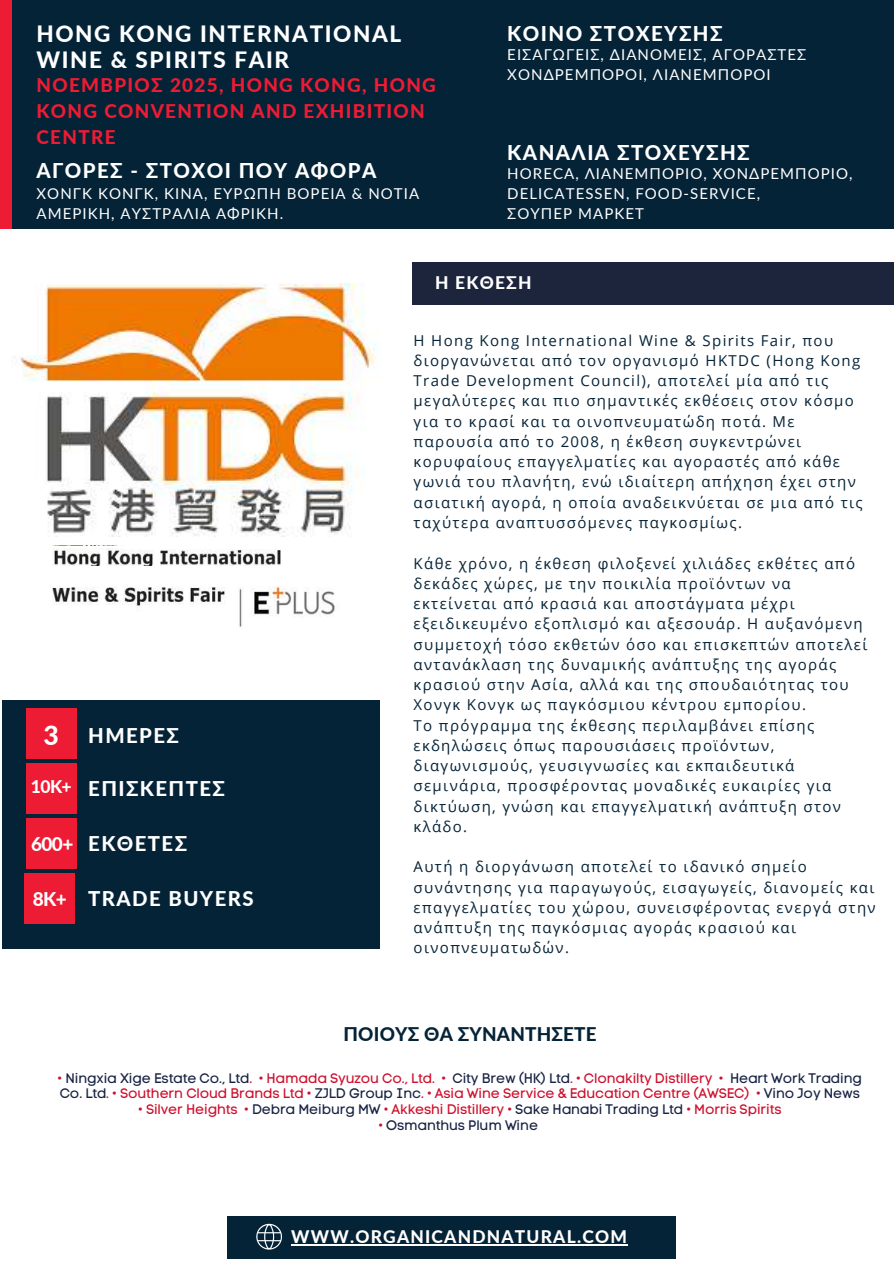
<style>
.page{position:relative;width:894px;height:1264px;background:#fff}
.page>*{position:absolute;margin:0;border:0;box-sizing:border-box;transform-origin:0 0}
.t1{font:800 22.5px/25.8px "Lato";letter-spacing:.07em;color:#fff}
.t2{font:800 20.4px "Lato";letter-spacing:.07em;color:#fff}
.t3{font:800 20.25px "Lato";letter-spacing:.07em;color:#fff}
.t4{font:800 18.9px/25.8px "Lato";letter-spacing:.07em;color:#ed1b33}
.t5{font:800 18.9px "Lato";letter-spacing:.01em;color:#052337}
.t6{font:800 17.4px "Lato";letter-spacing:.07em;color:#fff}
.t7{font:15px/20.2px "Open Sans";letter-spacing:.09em;color:#052337}
.t8{font:15px/20.2px "Lato";letter-spacing:.07em;color:#fff}
.t9{font:13.8px/15.8px "Code Pro Normal LC";letter-spacing:-.01em;color:#ce0e2c}
.t10{font:13.8px "Code Pro Normal LC";letter-spacing:-.01em;color:#172243}
.s1{font-size:26.55px}
.s2{font-size:17.55px}
.s3{font-size:19.05px}
.s4{color:#172243}
.s5{color:#ce0e2c}
</style>
<div class="page">
<div style="left:227px;top:1216px;width:448px;height:42px;background:#052337"></div>
<hr style="left:291px;top:1244px;width:337px;height:1px;background:#fff">
<svg style="left:256px;top:1223px;width:26px;height:26px"></svg>
<div style="left:6px;top:0;width:887px;height:228px;background:#052337"></div>
<div style="left:0;top:0;width:11px;height:228px;background:#ed1c34"></div>
<div style="left:412px;top:262px;width:481px;height:42px;background:#1d253d"></div>
<div style="left:3px;top:699px;width:377px;height:309px;background:#052337"></div>
<div style="left:26px;top:818px;width:51px;height:50px;background:#ed1b33"></div>
<div style="left:26px;top:708px;width:51px;height:51px;background:#ed1b33"></div>
<div style="left:26px;top:763px;width:51px;height:50px;background:#ed1b33"></div>
<div style="left:25px;top:873px;width:50px;height:50px;background:#ed1b33"></div>
<div style="left:0;top:949px;width:394px;height:87px;background:#fff"></div>
<img style="left:13px;top:283px;width:364px;height:254px">
<img style="left:53px;top:545px;width:228px;height:21px">
<img style="left:53px;top:586px;width:282px;height:42px">
<hr style="left:13px;top:546px;width:357px;height:1px;background:#fff">
<h1 class="t1" style="left:36px;top:20px;width:366px">HONG KONG INTERNATIONAL<br>WINE &amp; SPIRITS FAIR</h1>
<p class="t4" style="left:36px;top:72px;width:401px">ΝΟΕΜΒΡΙΟΣ 2025, HONG KONG, HONG<br>KONG CONVENTION AND EXHIBITION<br>CENTRE</p>
<h2 class="t2" style="left:36px;top:158px;width:341px">ΑΓΟΡΕΣ - ΣΤΟΧΟΙ ΠΟΥ ΑΦΟΡΑ</h2>
<p class="t8" style="left:36px;top:183px;width:384px">ΧΟΝΓΚ ΚΟΝΓΚ, ΚΙΝΑ, ΕΥΡΩΠΗ ΒΟΡΕΙΑ &amp; ΝΟΤΙΑ<br>ΑΜΕΡΙΚΗ, ΑΥΣΤΡΑΛΙΑ ΑΦΡΙΚΗ.</p>
<h2 class="t2" style="left:507px;top:20px;width:217px">ΚΟΙΝΟ ΣΤΟΧΕΥΣΗΣ</h2>
<p class="t8" style="left:507px;top:44px;width:300px">ΕΙΣΑΓΩΓΕΙΣ, ΔΙΑΝΟΜΕΙΣ, ΑΓΟΡΑΣΤΕΣ<br>ΧΟΝΔΡΕΜΠΟΡΟΙ, ΛΙΑΝΕΜΠΟΡΟΙ</p>
<h2 class="t2" style="left:507px;top:140px;width:244px">ΚΑΝΑΛΙΑ ΣΤΟΧΕΥΣΗΣ</h2>
<p class="t8" style="left:507px;top:163px;width:346px">HORECA, ΛΙΑΝΕΜΠΟΡΙΟ, ΧΟΝΔΡΕΜΠΟΡΙΟ,<br>DELICATESSEN, FOOD-SERVICE,<br>ΣΟΥΠΕΡ ΜΑΡΚΕΤ</p>
<h3 class="t3" style="left:43px;top:722px;width:137px"><span class="s1">3</span> ΗΜΕΡΕΣ</h3>
<h3 class="t3" style="left:31px;top:775px;width:195px"><span class="s2">10K+</span> ΕΠΙΣΚΕΠΤΕΣ</h3>
<h3 class="t3" style="left:31px;top:830px;width:157px"><span class="s3">600+</span> ΕΚΘΕΤΕΣ</h3>
<h3 class="t3" style="left:33px;top:886px;width:222px"><span class="s3">8Κ+</span> TRADE BUYERS</h3>
<p class="t6" style="left:435px;top:272px;width:98px">Η ΕΚΘΕΣΗ</p>
<p class="t7" style="left:413px;top:330px;width:450px">Η Hong Kong International Wine &amp; Spirits Fair, που διοργανώνεται από τον οργανισμό HKTDC (Hong Kong Trade Development Council), αποτελεί μία από τις μεγαλύτερες και πιο σημαντικές εκθέσεις στον κόσμο για το κρασί και τα οινοπνευματώδη ποτά. Με παρουσία από το 2008, η έκθεση συγκεντρώνει κορυφαίους επαγγελματίες και αγοραστές από κάθε γωνιά του πλανήτη, ενώ ιδιαίτερη απήχηση έχει στην ασιατική αγορά, η οποία αναδεικνύεται σε μια από τις ταχύτερα αναπτυσσόμενες παγκοσμίως.</p>
<p class="t7" style="left:413px;top:552px;width:455px">Κάθε χρόνο, η έκθεση φιλοξενεί χιλιάδες εκθέτες από δεκάδες χώρες, με την ποικιλία προϊόντων να εκτείνεται από κρασιά και αποστάγματα μέχρι εξειδικευμένο εξοπλισμό και αξεσουάρ. Η αυξανόμενη συμμετοχή τόσο εκθετών όσο και επισκεπτών αποτελεί αντανάκλαση της δυναμικής ανάπτυξης της αγοράς κρασιού στην Ασία, αλλά και της σπουδαιότητας του Χονγκ Κονγκ ως παγκόσμιου κέντρου εμπορίου.<br>Το πρόγραμμα της έκθεσης περιλαμβάνει επίσης εκδηλώσεις όπως παρουσιάσεις προϊόντων, διαγωνισμούς, γευσιγνωσίες και εκπαιδευτικά σεμινάρια, προσφέροντας μοναδικές ευκαιρίες για δικτύωση, γνώση και επαγγελματική ανάπτυξη στον κλάδο.</p>
<p class="t7" style="left:413px;top:856px;width:463px">Αυτή η διοργάνωση αποτελεί το ιδανικό σημείο συνάντησης για παραγωγούς, εισαγωγείς, διανομείς και επαγγελματίες του χώρου, συνεισφέροντας ενεργά στην ανάπτυξη της παγκόσμιας αγοράς κρασιού και οινοπνευματωδών.</p>
<p class="t5" style="left:343px;top:1022px;width:254px">ΠΟΙΟΥΣ ΘΑ ΣΥΝΑΝΤΗΣΕΤΕ</p>
<p class="t9" style="left:58px;top:1069px;width:805px">• <span class="s4">Ningxia Xige Estate Co., Ltd</span>. • Hamada Syuzou Co., Ltd. • <span class="s4">City Brew (HK) Ltd</span>. • Clonakilty Distillery • <span class="s4">Heart Work Trading<br>Co. Ltd</span>. • Southern Cloud Brands Ltd • <span class="s4">ZJLD Group Inc</span>. • Asia Wine Service &amp; Education Centre (AWSEC) • <span class="s4">Vino Joy News</span></p>
<p class="t9" style="left:138px;top:1101px;width:644px">• Silver Heights • <span class="s4">Debra Meiburg MW</span> • Akkeshi Distillery • <span class="s4">Sake Hanabi Trading Ltd</span> • Morris Spirits</p>
<p class="t10" style="left:378px;top:1116px;width:161px"><span class="s5">•</span> Osmanthus Plum Wine</p>
<p class="t6" style="left:291px;top:1225px;width:337px">WWW.ORGANICANDNATURAL.COM</p>
</div>
